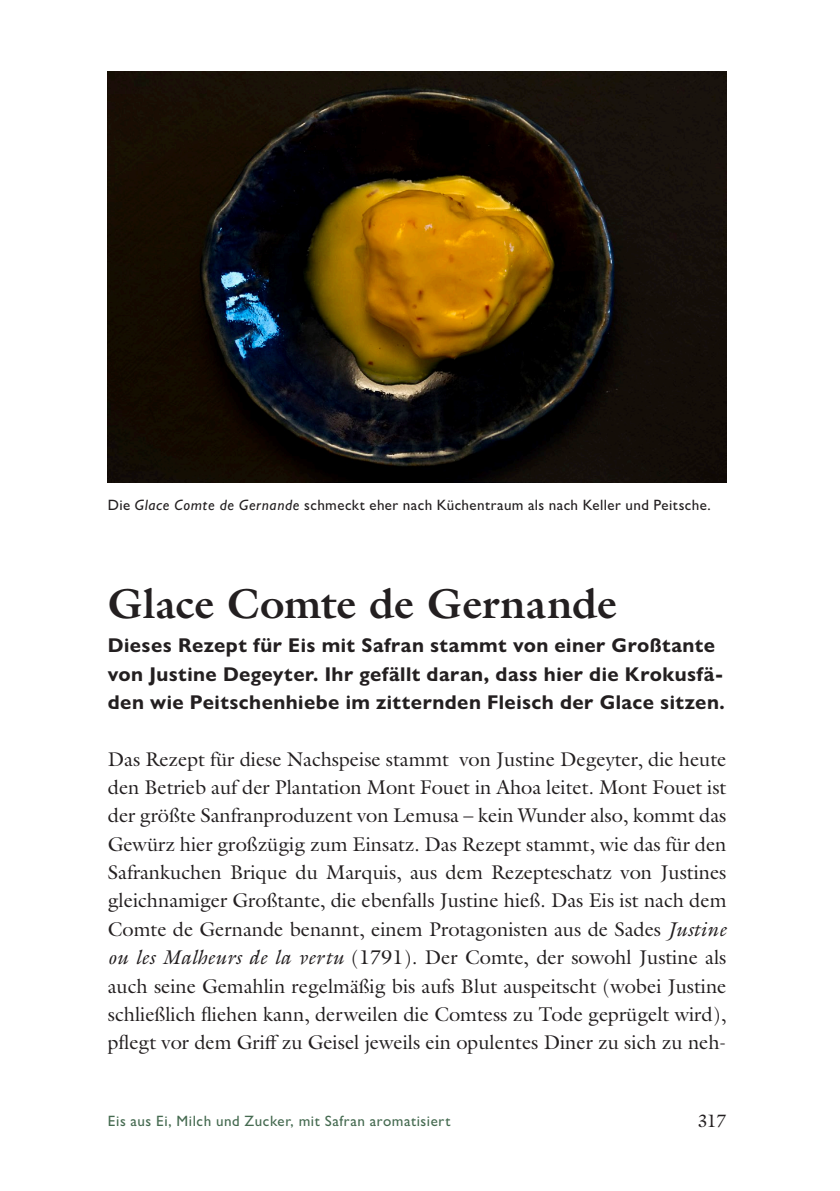
<style>
.page{position:relative;width:840px;height:1191px;background:#fff}
.page>*{position:absolute;margin:0;border:0;box-sizing:border-box;transform-origin:0 0}
.Titel{font:700 42px "Galliard Pro";color:#231f20}
.Lauftext_stumpf{font:20px/28.4px "Galliard Pro";color:#231f20;text-align:justify}
.Unterzeile{font:700 20px/28.4px "Gill Sans Nova";letter-spacing:.02em;color:#231f20}
.t1{font:18px "Galliard Pro";color:#231f20}
.Bildlegende{font:500 15px "Gill Sans Nova";letter-spacing:.025em;color:#231f20}
.t2{font:500 15px "Gill Sans Nova";letter-spacing:.035em;color:#456a50}
.s1{font-style:italic}
</style>
<div class="page">
<img style="left:108px;top:71px;width:618px;height:411px">
<p class="Bildlegende" style="left:108px;top:496px;width:604px">Die <span class="s1">Glace Comte de Gernande</span> schmeckt eher nach Küchentraum als nach Keller und Peitsche.</p>
<p class="Titel" style="left:108px;top:576px;width:510px">Glace Comte de Gernande</p>
<p class="Unterzeile" style="left:108px;top:631px;width:618px">Dieses Rezept für Eis mit Safran stammt von einer Großtante von Justine Degeyter. Ihr gefällt daran, dass hier die Krokusfä&shy;den wie Peitschenhiebe im zitternden Fleisch der Glace sitzen.</p>
<p class="Lauftext_stumpf" style="left:108px;top:744px;width:619px">Das Rezept für diese Nachspeise stammt von Justine Degeyter, die heute den Betrieb auf der Plantation Mont Fouet in Ahoa leitet. Mont Fouet ist der größte Sanfranproduzent von Lemusa – kein Wunder also, kommt das Gewürz hier großzügig zum Einsatz. Das Rezept stammt, wie das für den Safrankuchen Brique du Marquis, aus dem Rezepteschatz von Justines gleichnamiger Großtante, die ebenfalls Justine hieß. Das Eis ist nach dem Comte de Gernande benannt, einem Protagonisten aus de Sades <span class="s1">Justine ou les Malheurs de la vertu</span> (1791). Der Comte, der sowohl Justine als auch seine Gemahlin regelmäßig bis aufs Blut auspeitscht (wobei Justine schließlich fliehen kann, derweilen die Comtess zu Tode geprügelt wird), pflegt vor dem Griff zu Geisel jeweils ein opulentes Diner zu sich zu neh-</p>
<p class="t2" style="left:108px;top:1111px;width:344px">Eis aus Ei, Milch und Zucker, mit Safran aromatisiert</p>
<p class="t1" style="left:697px;top:1108px;width:31px">317</p>
</div>
